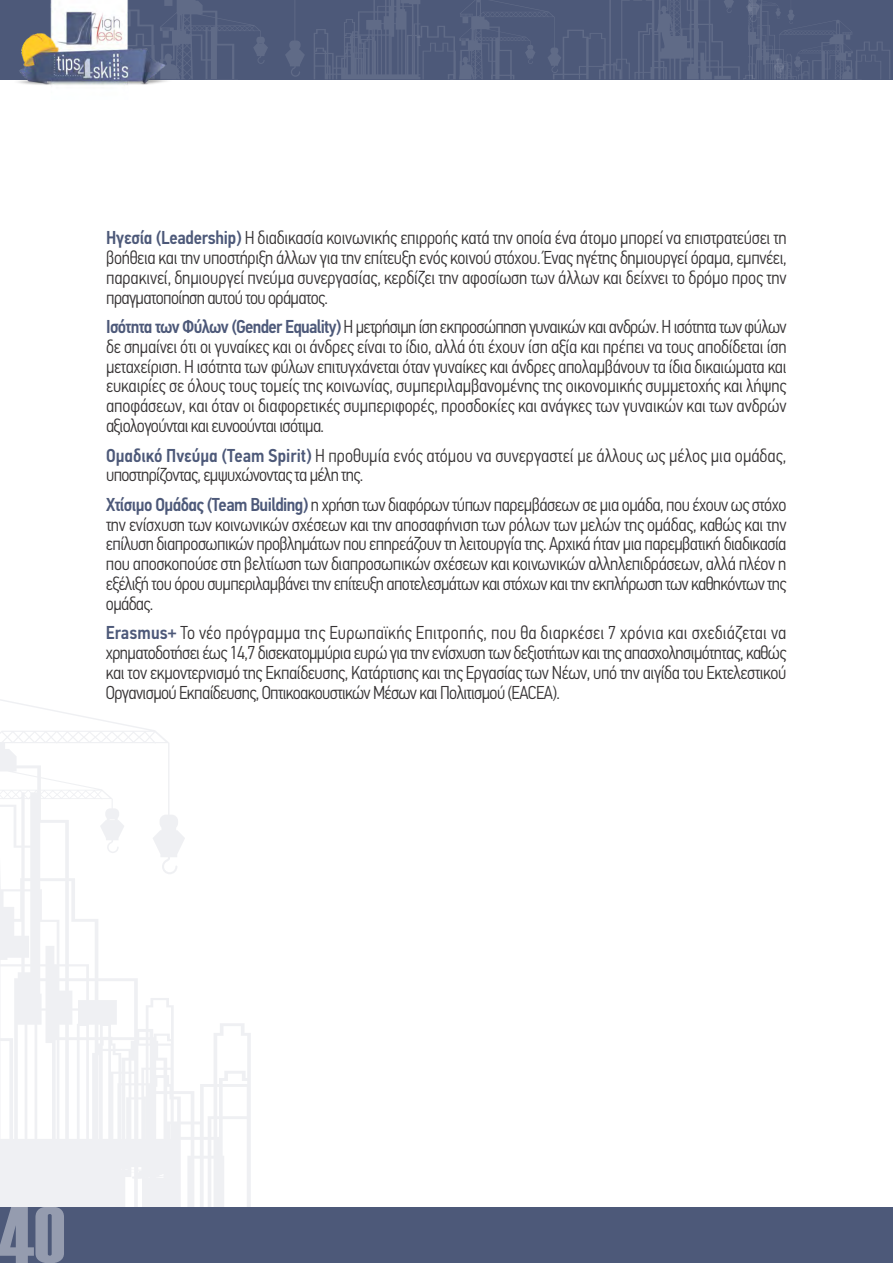
<style>
.page{position:relative;width:893px;height:1263px;background:#fff}
.page>*{position:absolute;margin:0;border:0;box-sizing:border-box;transform-origin:0 0}
.t1{font:80.25px "Haettenschweiler";color:rgb(254 254 254/.41)}
.t2{font:300 18.75px/19.8px "PF Din Text Cond Pro";letter-spacing:-.035em;color:#373435;text-align:justify}
.t3{font:300 18.75px/19.8px "PF Din Text Cond Pro";color:#373435}
.s1{font-weight:500;color:#4d5979}
</style>
<div class="page">
<svg style="left:0;top:699px;width:251px;height:508px"></svg>
<div style="left:0;top:1207px;width:893px;height:56px;background:#4d5979"></div>
<div style="left:0;top:0;width:893px;height:79px;background:#4d5979"></div>
<svg style="left:174px;top:0;width:130px;height:79px"></svg>
<svg style="left:314px;top:0;width:576px;height:79px"></svg>
<img style="left:11px;top:0;width:163px;height:85px">
<p class="t2" style="left:106px;top:230px;width:682px"><span class="s1">Ηγεσία (Leadership)</span> Η διαδικασία κοινωνικής επιρροής κατά την οποία ένα άτοµο µπορεί να επιστρατεύσει τη βοήθεια και την υποστήριξη άλλων για την επίτευξη ενός κοινού στόχου. Ένας ηγέτης δηµιουργεί όραµα, εµπνέει, παρακινεί, δηµιουργεί πνεύµα συνεργασίας, κερδίζει την αφοσίωση των άλλων και δείχνει το δρόµο προς την πραγµατοποίηση αυτού του οράµατος.</p>
<p class="t2" style="left:106px;top:318px;width:682px"><span class="s1">Ισότητα των Φύλων (Gender Equality)</span> Η µετρήσιµη ίση εκπροσώπηση γυναικών και ανδρών. Η ισότητα των φύλων δε σηµαίνει ότι οι γυναίκες και οι άνδρες είναι το ίδιο, αλλά ότι έχουν ίση αξία και πρέπει να τους αποδίδεται ίση µεταχείριση. Η ισότητα των φύλων επιτυγχάνεται όταν γυναίκες και άνδρες απολαµβάνουν τα ίδια δικαιώµατα και ευκαιρίες σε όλους τους τοµείς της κοινωνίας, συµπεριλαµβανοµένης της οικονοµικής συµµετοχής και λήψης αποφάσεων, και όταν οι διαφορετικές συµπεριφορές, προσδοκίες και ανάγκες των γυναικών και των ανδρών αξιολογούνται και ευνοούνται ισότιµα.</p>
<p class="t3" style="left:106px;top:447px;width:682px"><span class="s1">Οµαδικό Πνεύµα (Team Spirit)</span> Η προθυµία ενός ατόµου να συνεργαστεί µε άλλους ως µέλος µια οµάδας, υποστηρίζοντας, εµψυχώνοντας τα µέλη της.</p>
<p class="t2" style="left:106px;top:496px;width:682px"><span class="s1">Χτίσιµο Οµάδας (Team Building)</span> η χρήση των διαφόρων τύπων παρεµβάσεων σε µια οµάδα, που έχουν ως στόχο την ενίσχυση των κοινωνικών σχέσεων και την αποσαφήνιση των ρόλων των µελών της οµάδας, καθώς και την επίλυση διαπροσωπικών προβληµάτων που επηρεάζουν τη λειτουργία της. Αρχικά ήταν µια παρεµβατική διαδικασία που αποσκοπούσε στη βελτίωση των διαπροσωπικών σχέσεων και κοινωνικών αλληλεπιδράσεων, αλλά πλέον η εξέλιξή του όρου συµπεριλαµβάνει την επίτευξη αποτελεσµάτων και στόχων και την εκπλήρωση των καθηκόντων της οµάδας.</p>
<p class="t2" style="left:106px;top:624px;width:682px"><span class="s1">Erasmus+</span> Το νέο πρόγραµµα της Ευρωπαϊκής Επιτροπής, που θα διαρκέσει 7 χρόνια και σχεδιάζεται να χρηµατοδοτήσει έως 14,7 δισεκατοµµύρια ευρώ για την ενίσχυση των δεξιοτήτων και της απασχολησιµότητας, καθώς και τον εκµοντερνισµό της Εκπαίδευσης, Κατάρτισης και της Εργασίας των Νέων, υπό την αιγίδα του Εκτελεστικού Οργανισµού Εκπαίδευσης, Οπτικοακουστικών Μέσων και Πολιτισµού (EACEA).</p>
<h1 class="t1" style="left:-1px;top:1207px;width:68px">40</h1>
</div>
